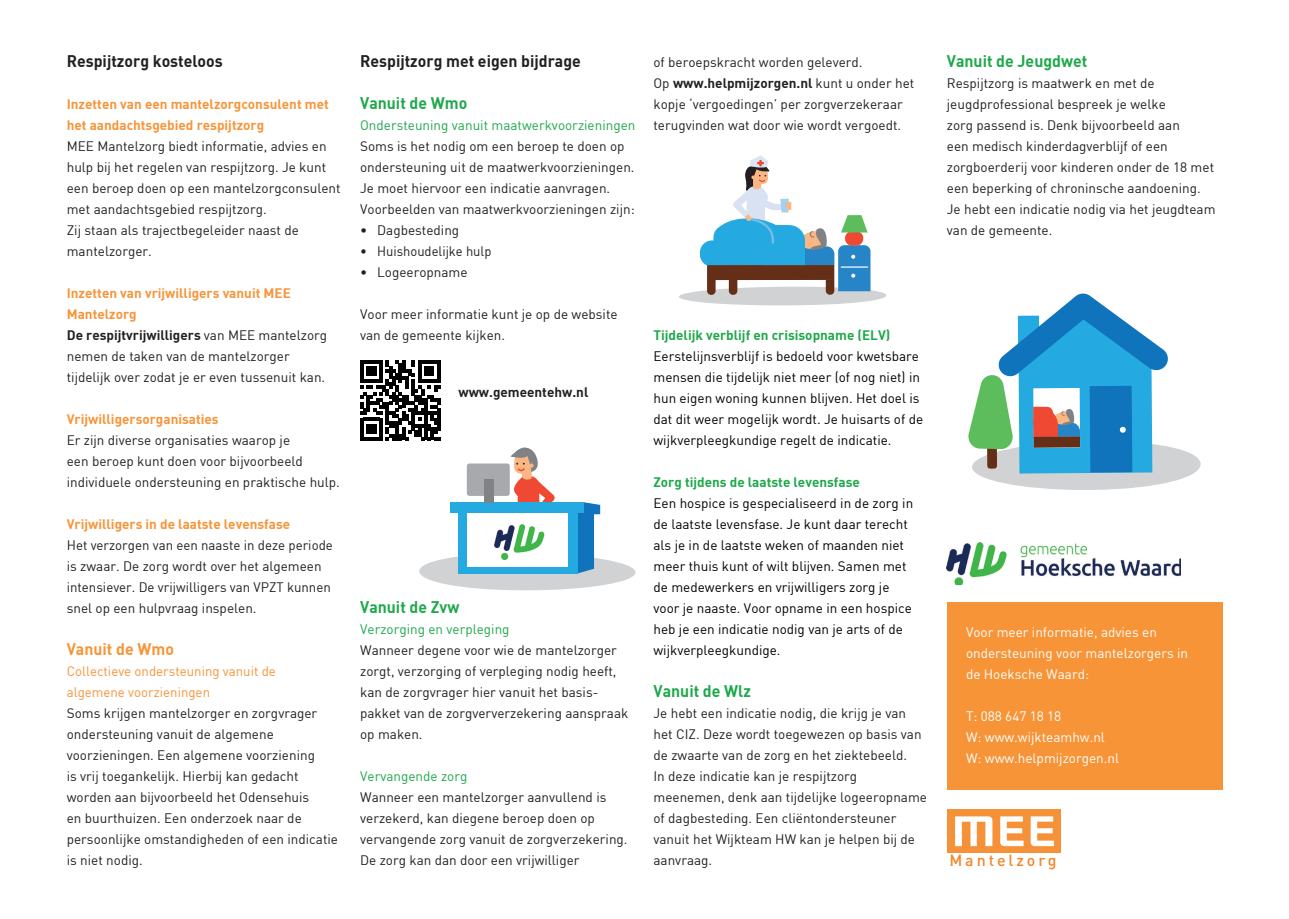
<style>
.page{position:relative;width:1289px;height:919px;background:#fff}
.page>*{position:absolute;margin:0;border:0;box-sizing:border-box;transform-origin:0 0}
.t1{font:16.5px "DIN Bold";color:#1ea84b;scale:.96 1}
.t2{font:16.5px "DIN Bold";color:#231f20;scale:.96 1}
.t3{font:16.5px "DIN Bold";color:#f79438;scale:.96 1}
.t4{font:500 15.9px "DIN Pro";letter-spacing:.185em;color:#f58529}
.t5{font:13.5px/21px "DIN";color:#231f20}
.t6{font:13.5px/21px "DIN";color:#000}
.t7{font:13.5px/21px "DIN Bold";color:#f79438}
.t8{font:13.5px/21px "DIN";color:#fff}
.t9{font:13.5px "DIN";color:#1ea84b}
.t10{font:13.5px "DIN Bold";color:#1ea84b}
.t11{font:13.5px/21px "DIN";color:#f79438}
.t12{font:13.5px "DIN Bold";color:#231f20}
.t13{font:13.5px "DIN";color:#231f20;scale:.96 1}
.s1{color:#231f20}
.s2{font-family:"DIN";color:#231f20}
.s3{font-family:"DIN"}
</style>
<div class="page">
<div style="left:946px;top:602px;width:276px;height:187px;background:#f79438"></div>
<img style="left:947px;top:809px;width:113px;height:43px">
<svg style="left:360px;top:360px;width:80px;height:80px"></svg>
<img style="left:946px;top:542px;width:234px;height:43px">
<svg style="left:679px;top:155px;width:207px;height:150px"></svg>
<svg style="left:419px;top:447px;width:216px;height:143px"></svg>
<div style="left:458px;top:510px;width:120px;height:63px;background:#24aae1"></div>
<div style="left:467px;top:513px;width:101px;height:53px;background:#fff"></div>
<div style="left:450px;top:502px;width:133px;height:10px;background:#24aae1"></div>
<div style="left:467px;top:463px;width:43px;height:33px;background:#a8a9ad;border-radius:3px"></div>
<div style="left:484px;top:478px;width:9px;height:24px;background:#808285"></div>
<img style="left:494px;top:524px;width:51px;height:35px">
<svg style="left:968px;top:293px;width:232px;height:197px"></svg>
<p class="t2" style="left:67px;top:50px;width:164px">Respijtzorg kosteloos</p>
<p class="t7" style="left:67px;top:93px;width:264px">Inzetten van een mantelzorgconsulent met het aandachtsgebied respijtzorg</p>
<p class="t5" style="left:67px;top:135px;width:275px">MEE Mantelzorg biedt informatie, advies en hulp bij het regelen van respijtzorg. Je kunt een beroep doen op een mantelzorgconsulent met aandachtsgebied respijtzorg.<br>Zij staan als trajectbegeleider naast de mantelzorger.</p>
<p class="t7" style="left:67px;top:282px;width:262px">Inzetten van vrijwilligers vanuit MEE<br>Mantelzorg<br><span class="s1">De respijtvrijwilligers</span> <span class="s2">van MEE mantelzorg</span></p>
<p class="t5" style="left:67px;top:345px;width:260px">nemen de taken van de mantelzorger tijdelijk over zodat je er even tussenuit kan.</p>
<p class="t7" style="left:67px;top:408px;width:153px">Vrijwilligersorganisaties</p>
<p class="t5" style="left:67px;top:429px;width:274px">Er zijn diverse organisaties waarop je<br>een beroep kunt doen voor bijvoorbeeld individuele ondersteuning en praktische hulp.</p>
<p class="t7" style="left:67px;top:513px;width:225px">Vrijwilligers in de laatste levensfase</p>
<p class="t5" style="left:67px;top:534px;width:268px">Het verzorgen van een naaste in deze periode is zwaar. De zorg wordt over het algemeen intensiever. De vrijwilligers van VPZT kunnen snel op een hulpvraag inspelen.</p>
<p class="t3" style="left:67px;top:638px;width:113px">Vanuit de Wmo</p>
<p class="t11" style="left:67px;top:660px;width:211px">Collectieve ondersteuning vanuit de algemene voorzieningen</p>
<p class="t5" style="left:67px;top:702px;width:273px">Soms krijgen mantelzorger en zorgvrager ondersteuning vanuit de algemene voorzieningen. Een algemene voorziening<br>is vrij toegankelijk. Hierbij kan gedacht worden aan bijvoorbeeld het Odensehuis<br>en buurthuizen. Een onderzoek naar de persoonlijke omstandigheden of een indicatie is niet nodig.</p>
<p class="t2" style="left:360px;top:50px;width:231px">Respijtzorg met eigen bijdrage</p>
<p class="t1" style="left:360px;top:92px;width:113px">Vanuit de Wmo</p>
<p class="t9" style="left:360px;top:116px;width:277px">Ondersteuning vanuit maatwerkvoorzieningen</p>
<p class="t5" style="left:360px;top:135px;width:276px">Soms is het nodig om een beroep te doen op ondersteuning uit de maatwerkvoorzieningen.<br>Je moet hiervoor een indicatie aanvragen.<br>Voorbeelden van maatwerkvoorzieningen zijn:</p>
<p class="t5" style="left:360px;top:219px;width:101px">• Dagbesteding</p>
<p class="t13" style="left:360px;top:242px;width:138px">• Huishoudelijke hulp</p>
<p class="t5" style="left:360px;top:261px;width:109px">• Logeeropname</p>
<p class="t5" style="left:360px;top:303px;width:259px">Voor meer informatie kunt je op de website van de gemeente kijken.</p>
<p class="t12" style="left:458px;top:383px;width:131px">www.gemeentehw.nl</p>
<p class="t1" style="left:360px;top:596px;width:105px">Vanuit de Zvw</p>
<p class="t9" style="left:360px;top:620px;width:151px">Verzorging en verpleging</p>
<p class="t5" style="left:360px;top:639px;width:270px">Wanneer degene voor wie de mantelzorger zorgt, verzorging of verpleging nodig heeft, kan de zorgvrager hier vanuit het basis&shy;pakket van de zorgververzekering aanspraak op maken.</p>
<p class="t9" style="left:360px;top:767px;width:109px">Vervangende zorg</p>
<p class="t5" style="left:360px;top:786px;width:269px">Wanneer een mantelzorger aanvullend is verzekerd, kan diegene beroep doen op vervangende zorg vanuit de zorgverzekering.<br>De zorg kan dan door een vrijwilliger</p>
<p class="t5" style="left:653px;top:51px;width:210px">of beroepskracht worden geleverd.</p>
<p class="t12" style="left:653px;top:74px;width:262px"><span class="s3">Op</span> www.helpmijzorgen.nl <span class="s3">kunt u onder het</span></p>
<p class="t5" style="left:653px;top:93px;width:251px">kopje ‘vergoedingen’ per zorgverzekeraar terugvinden wat door wie wordt vergoedt.</p>
<p class="t10" style="left:653px;top:326px;width:238px">Tijdelijk verblijf en crisisopname (ELV)</p>
<p class="t6" style="left:653px;top:345px;width:271px">Eerstelijnsverblijf is bedoeld voor kwetsbare mensen die tijdelijk niet meer (of nog niet) in hun eigen woning kunnen blijven. Het doel is dat dit weer mogelijk wordt. Je huisarts of de wijkverpleegkundige regelt de indicatie.</p>
<p class="t10" style="left:653px;top:473px;width:208px">Zorg tijdens de laatste levensfase</p>
<p class="t6" style="left:653px;top:492px;width:261px">Een hospice is gespecialiseerd in de zorg in de laatste levensfase. Je kunt daar terecht als je in de laatste weken of maanden niet meer thuis kunt of wilt blijven. Samen met de medewerkers en vrijwilligers zorg je voor je naaste. Voor opname in een hospice heb je een indicatie nodig van je arts of de wijkverpleegkundige.</p>
<p class="t1" style="left:653px;top:680px;width:103px">Vanuit de Wlz</p>
<p class="t5" style="left:653px;top:702px;width:275px">Je hebt een indicatie nodig, die krijg je van het CIZ. Deze wordt toegewezen op basis van de zwaarte van de zorg en het ziektebeeld.<br>In deze indicatie kan je respijtzorg meenemen, denk aan tijdelijke logeeropname of dagbesteding. Een cliëntondersteuner vanuit het Wijkteam HW kan je helpen bij de aanvraag.</p>
<p class="t1" style="left:946px;top:50px;width:148px">Vanuit de Jeugdwet</p>
<p class="t5" style="left:946px;top:72px;width:270px">Respijtzorg is maatwerk en met de jeugdprofessional bespreek je welke<br>zorg passend is. Denk bijvoorbeeld aan<br>een medisch kinderdagverblijf of een zorgboerderij voor kinderen onder de 18 met een beperking of chroninsche aandoening.<br>Je hebt een indicatie nodig via het jeugdteam van de gemeente.</p>
<p class="t8" style="left:966px;top:621px;width:223px">Voor meer informatie, advies en ondersteuning voor mantelzorgers in de Hoeksche Waard:</p>
<p class="t8" style="left:966px;top:705px;width:155px">T: 088 647 18 18<br>W: www.wijkteamhw.nl<br>W: www.helpmijzorgen.nl</p>
<p class="t4" style="left:949px;top:847px;width:109px">Mantelzorg</p>
</div>
